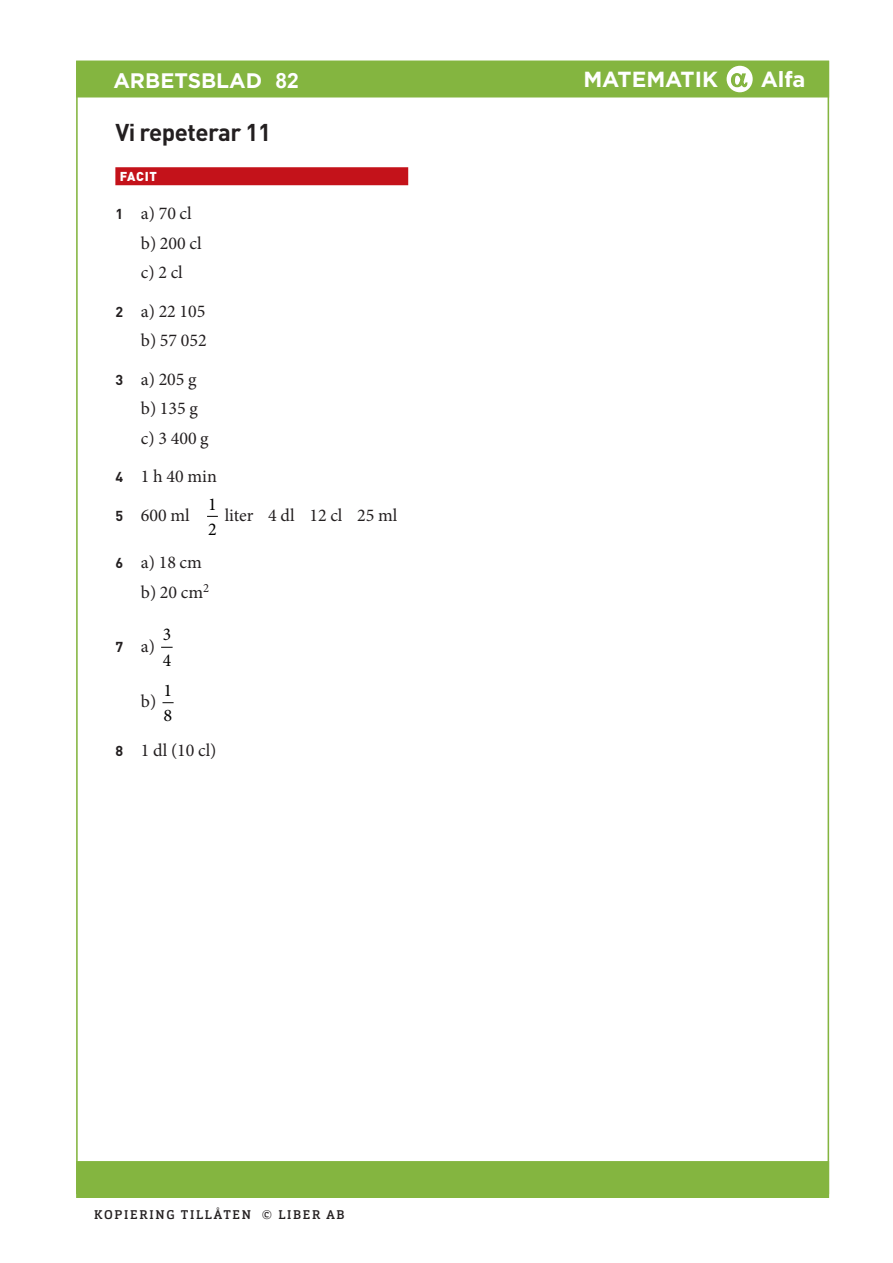
<style>
.page{position:relative;width:893px;height:1263px;background:#fff}
.page>*{position:absolute;margin:0;border:0;box-sizing:border-box;transform-origin:0 0}
.R_OH{font:700 24px "DIN Pro";letter-spacing:-.02em;color:#231f20}
.t1{font:700 21.9px "Gotham";color:#fff}
.Antal_ratt{font:700 21px "Gotham";color:#fff}
.Uppgift_luft_över_li{font:18px "Minion Pro";color:#231f20}
.Rad_2{font:18px "Minion Pro";color:#231f20}
.Styckeformat_3{font:18px "Minion Pro";color:#231f20}
.t2{font:18px/25.5px "Minion Pro";color:#000}
.t3{font:17.7px/25px "Minion Pro";color:#000;scale:1.04 1}
.R_Facit_2{font:900 12.75px "DIN Pro";letter-spacing:.055em;color:#fff}
.t4{font:500 12.45px "Orgon Slab";letter-spacing:.14em;color:#231f20}
.t5{font:700 9px "DIN Pro";letter-spacing:.11em;color:#231f20}
.s1{font-family:"Arial"}
.s2{font-family:"DIN Pro";font-weight:700;font-size:14.25px}
</style>
<div class="page">
<div style="left:77px;top:61px;width:751px;height:36px;background:#84b540"></div>
<div style="left:77px;top:1162px;width:751px;height:35px;background:#84b540"></div>
<div style="left:76px;top:1161px;width:753px;height:37px;border:2px solid #84b540"></div>
<div style="left:727px;top:66px;width:26px;height:26px;background:#fff;border-radius:50%"></div>
<div style="left:115px;top:167px;width:293px;height:18px;background:#c4121a"></div>
<svg style="left:731px;top:73px;width:17px;height:15px"></svg>
<p class="Antal_ratt" style="left:113px;top:67px;width:187px">ARBETSBLAD <span class="s1">82</span></p>
<p class="R_OH" style="left:115px;top:116px;width:157px">Vi repeterar 11</p>
<p class="R_Facit_2" style="left:120px;top:168px;width:39px">FACIT</p>
<p class="Uppgift_luft_över_li" style="left:115px;top:202px;width:78px"><span class="s2">1</span> a) 70 cl</p>
<p class="Rad_2" style="left:141px;top:231px;width:62px">b) 200 cl</p>
<p class="Rad_2" style="left:141px;top:261px;width:43px">c) 2 cl</p>
<p class="Uppgift_luft_över_li" style="left:115px;top:299px;width:92px"><span class="s2">2</span> a) 22 105</p>
<p class="Rad_2" style="left:141px;top:329px;width:67px">b) 57 052</p>
<p class="Uppgift_luft_över_li" style="left:115px;top:367px;width:83px"><span class="s2">3</span> a) 205 g</p>
<p class="Rad_2" style="left:141px;top:397px;width:59px">b) 135 g</p>
<p class="Rad_2" style="left:141px;top:426px;width:69px">c) 3 400 g</p>
<p class="Uppgift_luft_över_li" style="left:115px;top:465px;width:103px"><span class="s2">4</span> 1 h 40 min</p>
<p class="Uppgift_luft_över_li" style="left:115px;top:503px;width:76px"><span class="s2">5</span> 600 ml</p>
<p class="t2" style="left:208px;top:491px;width:10px">1<br>2</p>
<p class="Uppgift_luft_över_li" style="left:225px;top:503px;width:174px">liter 4 dl 12 cl 25 ml</p>
<p class="Uppgift_luft_över_li" style="left:115px;top:551px;width:88px"><span class="s2">6</span> a) 18 cm</p>
<p class="Styckeformat_3" style="left:141px;top:580px;width:70px">b) 20 cm<sup>2</sup></p>
<p class="Uppgift_luft_över_li" style="left:115px;top:634px;width:41px"><span class="s2">7</span> a)</p>
<p class="t2" style="left:163px;top:622px;width:10px">3<br>4</p>
<p class="Uppgift_luft_över_li" style="left:141px;top:689px;width:17px">b)</p>
<p class="t3" style="left:164px;top:678px;width:10px">1<br>8</p>
<p class="Uppgift_luft_över_li" style="left:115px;top:738px;width:103px"><span class="s2">8</span> 1 dl (10 cl)</p>
<p class="t5" style="left:115px;top:1201px;width:83px">HEJ © LIBER AB</p>
<p class="t4" style="left:94px;top:1206px;width:252px">KOPIERING TILLÅTEN © LIBER AB</p>
<p class="t1" style="left:583px;top:65px;width:136px">MATEMATIK</p>
<p class="t1" style="left:761px;top:64px;width:46px">Alfa</p>
</div>
